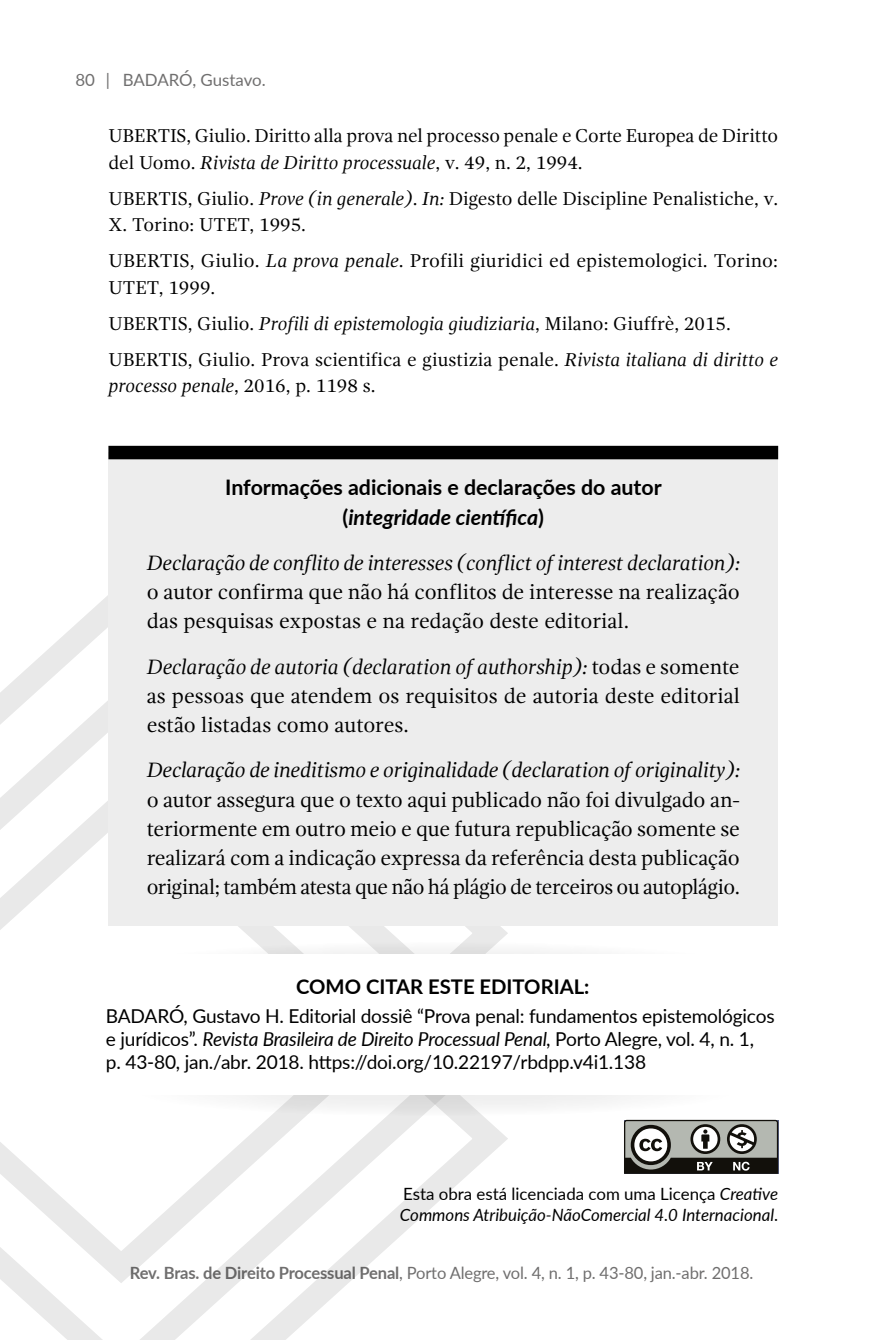
<style>
.page{position:relative;width:893px;height:1340px;background:#fff}
.page>*{position:absolute;margin:0;border:0;box-sizing:border-box;transform-origin:0 0}
.t1{font:21.38px/29.2px "Gandhi Serif";letter-spacing:-.005em;color:#000;text-align:justify}
.t2{font:italic 21.38px "Gandhi Serif";letter-spacing:-.01em;color:#000}
.t3{font:700 21.38px/29.2px "Lato";color:#000;text-align:center}
.t4{font:700 20.25px "Lato";color:#000}
.t5{font:19.12px/26.6px "Gandhi Serif";color:#000}
.t6{font:19.12px/22.9px "Lato";letter-spacing:-.01em;color:#000}
.t7{font:italic 19.12px "Gandhi Serif";color:#000}
.t8{font:16.88px "Lato";letter-spacing:-.01em;color:#706f6f}
.t9{font:italic 16.88px/20.2px "Lato";color:#000}
.s1{font-style:italic}
.s2{font-style:normal}
.s3{font-weight:700}
</style>
<div class="page">
<svg style="left:23px;top:1299px;width:307px;height:40px"></svg>
<svg style="left:0;top:595px;width:508px;height:704px"></svg>
<svg style="left:133px;top:1069px;width:606px;height:47px;fill:#f5f5f5"></svg>
<svg style="left:133px;top:941px;width:606px;height:47px"></svg>
<div style="left:131px;top:954px;width:625px;height:140px;background:#fff"></div>
<div style="left:108px;top:452px;width:670px;height:474px;background:#ededed"></div>
<div style="left:108px;top:446px;width:670px;height:13px;background:#000"></div>
<svg style="left:624px;top:1119px;width:155px;height:55px;background:#7e7f7a"></svg>
<p class="t8" style="left:75px;top:67px;width:192px">80 | Badaró, Gustavo.</p>
<p class="t5" style="left:108px;top:123px;width:671px">UBERTIS, Giulio. Diritto alla prova nel processo penale e Corte Europea de Diritto del Uomo. <span class="s1">Rivista de Diritto processuale</span>, v. 49, n. 2, 1994.</p>
<p class="t5" style="left:108px;top:185px;width:671px">UBERTIS, Giulio. <span class="s1">Prove (in generale)</span>. <span class="s1">In:</span> Digesto delle Discipline Penalistiche, v.<br>X. Torino: UTET, 1995.</p>
<p class="t5" style="left:108px;top:247px;width:671px">UBERTIS, Giulio. <span class="s1">La prova penale</span>. Profili giuridici ed epistemologici. Torino:<br>UTET, 1999.</p>
<p class="t5" style="left:108px;top:305px;width:671px;line-height:36px">UBERTIS, Giulio. <span class="s1">Profili di epistemologia giudiziaria</span>, Milano: Giuffrè, 2015.<br>UBERTIS, Giulio. Prova scientifica e giustizia penale. <span class="s1">Rivista italiana di diritto e</span></p>
<p class="t7" style="left:108px;top:375px;width:269px">processo penale<span class="s2">, 2016, p. 1198 s.</span></p>
<p class="t3" style="left:225px;top:472px;width:438px">Informações adicionais e declarações do autor (<span class="s1">integridade científica</span>)</p>
<p class="t2" style="left:147px;top:550px;width:595px">Declaração de conflito de interesses (conflict of interest declaration):</p>
<p class="t1" style="left:147px;top:577px;width:595px">o autor confirma que não há conflitos de interesse na realização das pesquisas expostas e na redação deste editorial.</p>
<p class="t1" style="left:147px;top:651px;width:595px"><span class="s1">Declaração de autoria (declaration of authorship):</span> todas e somente as pessoas que atendem os requisitos de autoria deste editorial estão listadas como autores.</p>
<p class="t2" style="left:147px;top:758px;width:595px">Declaração de ineditismo e originalidade (declaration of originality):</p>
<p class="t1" style="left:147px;top:784px;width:595px">o autor assegura que o texto aqui publicado não foi divulgado an&shy;teriormente em outro meio e que futura republicação somente se realizará com a indicação expressa da referência desta publicação original; também atesta que não há plágio de terceiros ou autoplágio.</p>
<p class="t4" style="left:296px;top:971px;width:17px">COMO</p>
<p class="t4" style="left:366px;top:971px;width:75px">CITAR ESTE</p>
<p class="t4" style="left:480px;top:971px;width:111px">ED ITO RIAL:</p>
<p class="t6" style="left:106px;top:1003px;width:670px">BADARÓ, Gustavo H. Editorial dossiê “Prova penal: fundamentos epistemológicos e jurídicos”. <span class="s1">Revista Brasileira de Direito Processual Penal,</span> Porto Alegre, vol. 4, n. 1,<br>p. 43-80, jan./abr. 2018. https://doi.org/10.22197/rbdpp.v4i1.138</p>
<p class="t9" style="left:400px;top:1183px;width:380px"><span class="s2">Esta obra está licenciada com uma Licença</span> Creative<br>Commons Atribuição-NãoComercial 4.0 Internacional<span class="s2">.</span></p>
<p class="t8" style="left:130px;top:1260px;width:625px"><span class="s3">Rev. Bras. de Direito Processual Penal</span>, Porto Alegre, vol. 4, n. 1, p. 43-80, jan.-abr. 2018.</p>
</div>
